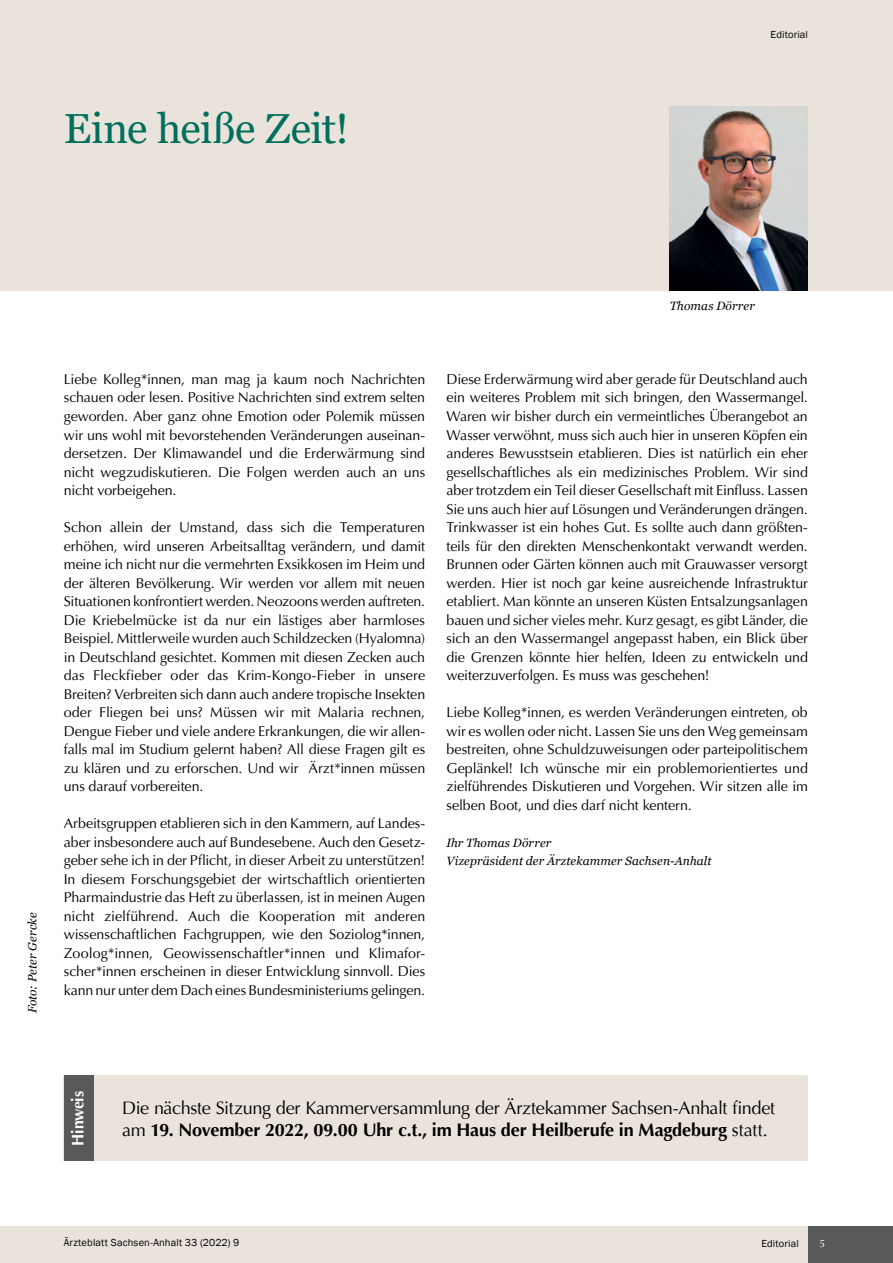
<style>
.page{position:relative;width:893px;height:1263px;background:#fff}
.page>*{position:absolute;margin:0;border:0;box-sizing:border-box;transform-origin:0 0}
.headline-28pt{font:42px "Georgia";letter-spacing:-.01em;color:#006f5b}
.fließtext-9_5pt{font:18px/22.5px "Optima";letter-spacing:-.015em;color:#000}
.fließtext-9_5pt-2{font:700 16.5px "Optima";letter-spacing:-.015em;color:#fff;scale:.95 1}
.fließtext-9_5pt-3{font:14.25px/18.5px "Optima LT";letter-spacing:-.01em;color:#000;text-align:justify}
.fließtext-9_5pt-4{font:italic 12px "Georgia";letter-spacing:.01em;color:#000}
.t1{font:10.5px "Franklin Gothic";letter-spacing:.015em;color:#000}
.t2{font:10.5px "Optima LT";color:#fff}
.s1{font-weight:700}
</style>
<div class="page">
<div style="left:0;top:0;width:893px;height:291px;background:#e9e3dc"></div>
<div style="left:0;top:1226px;width:893px;height:37px;background:#e9e3dc"></div>
<div style="left:808px;top:1226px;width:85px;height:37px;background:#58595b"></div>
<img style="left:670px;top:106px;width:138px;height:185px">
<div style="left:64px;top:1076px;width:744px;height:85px;background:#e9e3dc"></div>
<div style="left:64px;top:1076px;width:30px;height:85px;background:#58595b"></div>
<p class="headline-28pt" style="left:64px;top:103px;width:287px">Eine heiße Zeit!</p>
<p class="t1" style="left:770px;top:28px;width:39px">Editorial</p>
<p class="fließtext-9_5pt-4" style="left:25px;top:1013px;width:102px;rotate:-90deg">Foto: Peter Gercke</p>
<p class="fließtext-9_5pt-4" style="left:670px;top:298px;width:87px">Thomas Dörrer</p>
<p class="fließtext-9_5pt-3" style="left:64px;top:370px;width:363px">Liebe Kolleg*innen, man mag ja kaum noch Nachrichten schauen oder lesen. Positive Nachrichten sind extrem selten geworden. Aber ganz ohne Emotion oder Polemik müssen wir uns wohl mit bevorstehenden Veränderungen auseinan&shy;dersetzen. Der Klimawandel und die Erderwärmung sind nicht wegzudiskutieren. Die Folgen werden auch an uns nicht vorbeigehen.</p>
<p class="fließtext-9_5pt-3" style="left:64px;top:518px;width:363px">Schon allein der Umstand, dass sich die Temperaturen erhöhen, wird unseren Arbeitsalltag verändern, und damit meine ich nicht nur die vermehrten Exsikkosen im Heim und der älteren Bevölkerung. Wir werden vor allem mit neuen Situationen konfrontiert werden. Neozoons werden auftreten.<br>Die Kriebelmücke ist da nur ein lästiges aber harmloses Beispiel. Mittlerweile wurden auch Schildzecken (Hyalomna) in Deutschland gesichtet. Kommen mit diesen Zecken auch das Fleckfieber oder das Krim-Kongo-Fieber in unsere Breiten? Verbreiten sich dann auch andere tropische Insekten oder Fliegen bei uns? Müssen wir mit Malaria rechnen, Dengue Fieber und viele andere Erkrankungen, die wir allen&shy;falls mal im Studium gelernt haben? All diese Fragen gilt es zu klären und zu erforschen. Und wir Ärzt*innen müssen uns darauf vorbereiten.</p>
<p class="fließtext-9_5pt-3" style="left:64px;top:814px;width:363px">Arbeitsgruppen etablieren sich in den Kammern, auf Landes&shy;aber insbesondere auch auf Bundesebene. Auch den Gesetz&shy;geber sehe ich in der Pflicht, in dieser Arbeit zu unterstützen!<br>In diesem Forschungsgebiet der wirtschaftlich orientierten Pharmaindustrie das Heft zu überlassen, ist in meinen Augen nicht zielführend. Auch die Kooperation mit anderen wissenschaftlichen Fachgruppen, wie den Soziolog*innen, Zoolog*innen, Geowissenschaftler*innen und Klimafor&shy;scher*innen erscheinen in dieser Entwicklung sinnvoll. Dies kann nur unter dem Dach eines Bundesministeriums gelingen.</p>
<p class="fließtext-9_5pt-3" style="left:446px;top:370px;width:363px">Diese Erderwärmung wird aber gerade für Deutschland auch ein weiteres Problem mit sich bringen, den Wassermangel.<br>Waren wir bisher durch ein vermeintliches Überangebot an Wasser verwöhnt, muss sich auch hier in unseren Köpfen ein anderes Bewusstsein etablieren. Dies ist natürlich ein eher gesellschaftliches als ein medizinisches Problem. Wir sind aber trotzdem ein Teil dieser Gesellschaft mit Einfluss. Lassen Sie uns auch hier auf Lösungen und Veränderungen drängen.<br>Trinkwasser ist ein hohes Gut. Es sollte auch dann größten&shy;teils für den direkten Menschenkontakt verwandt werden.<br>Brunnen oder Gärten können auch mit Grauwasser versorgt werden. Hier ist noch gar keine ausreichende Infrastruktur etabliert. Man könnte an unseren Küsten Entsalzungsanlagen bauen und sicher vieles mehr. Kurz gesagt, es gibt Länder, die sich an den Wassermangel angepasst haben, ein Blick über die Grenzen könnte hier helfen, Ideen zu entwickeln und weiterzuverfolgen. Es muss was geschehen!</p>
<p class="fließtext-9_5pt-3" style="left:446px;top:703px;width:363px">Liebe Kolleg*innen, es werden Veränderungen eintreten, ob wir es wollen oder nicht. Lassen Sie uns den Weg gemeinsam bestreiten, ohne Schuldzuweisungen oder parteipolitischem Geplänkel! Ich wünsche mir ein problemorientiertes und zielführendes Diskutieren und Vorgehen. Wir sitzen alle im selben Boot, und dies darf nicht kentern.</p>
<p class="fließtext-9_5pt-4" style="left:446px;top:835px;width:106px">Ihr Thomas Dörrer</p>
<p class="fließtext-9_5pt-4" style="left:446px;top:853px;width:267px">Vizepräsident der Ärztekammer Sachsen-Anhalt</p>
<p class="fließtext-9_5pt-2" style="left:67px;top:1145px;width:59px;rotate:-90deg">Hinweis</p>
<p class="fließtext-9_5pt" style="left:122px;top:1096px;width:655px">Die nächste Sitzung der Kammerversammlung der Ärztekammer Sachsen-Anhalt findet am <span class="s1">19. November 2022, 09.00 Uhr c.t., im Haus der Heilberufe in Magdeburg</span> statt.</p>
<p class="t1" style="left:64px;top:1236px;width:177px">Ärzteblatt Sachsen-Anhalt 33 (2022) 9</p>
<p class="t2" style="left:819px;top:1237px;width:7px">5</p>
<p class="t1" style="left:761px;top:1237px;width:39px">Editorial</p>
</div>
